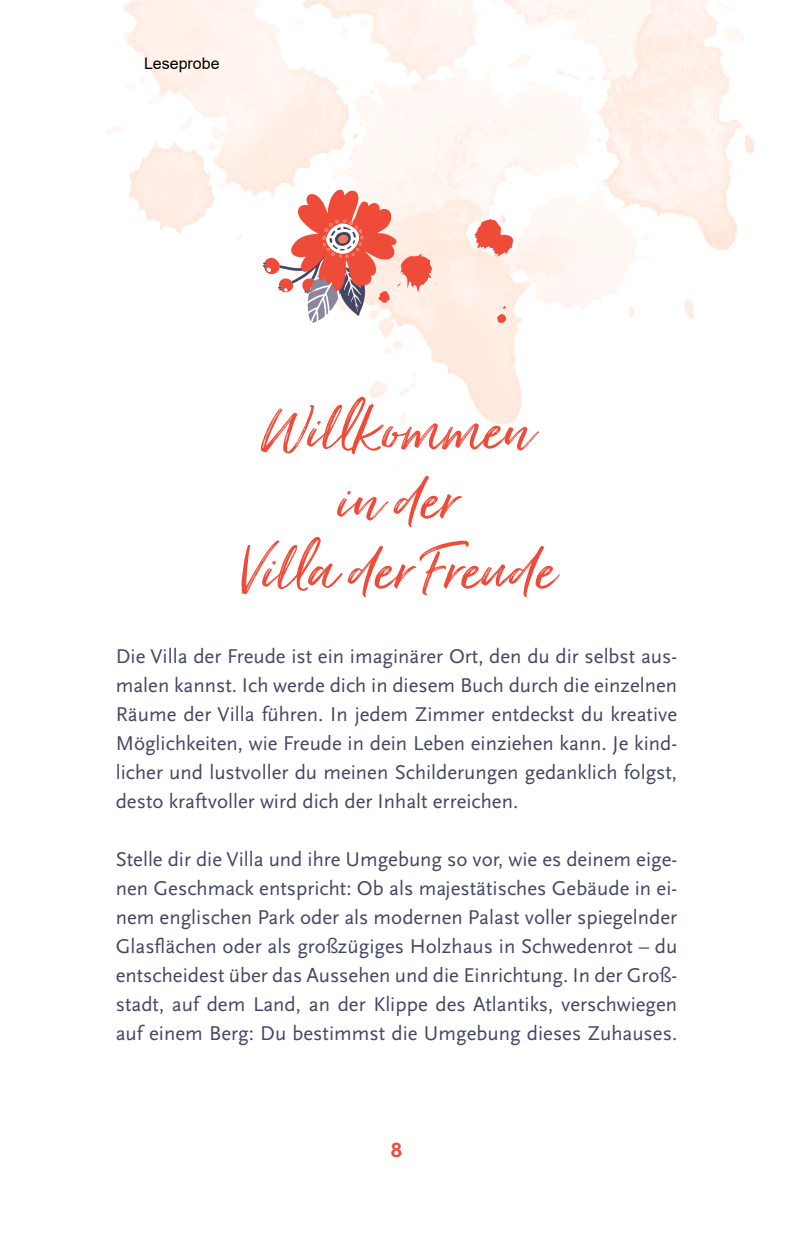
<style>
.page{position:relative;width:793px;height:1247px;background:#fff}
.page>*{position:absolute;margin:0;border:0;box-sizing:border-box;transform-origin:0 0}
.t1{font:76px/70px "Just Lovely Slanted Wide";color:#ee4b39;text-align:center}
.t2{font:20.8px/29px "Scala Sans Pro";color:#434765;text-align:justify}
.t3{font:700 20px "Aller";color:#ee4b39}
.t4{font:16px "Arial";color:#000}
</style>
<div class="page">
<img style="left:106px;top:0;width:648px;height:425px">
<img style="left:474px;top:219px;width:41px;height:38px">
<svg style="left:497px;top:314px;width:9px;height:9px"></svg>
<img style="left:404px;top:254px;width:28px;height:38px">
<svg style="left:263px;top:189px;width:141px;height:134px"></svg>
<p class="t4" style="left:144px;top:52px;width:77px">Leseprobe</p>
<h1 class="t1" style="left:239px;top:399px;width:317px">Willkommen in der<br>Villa der Freude</h1>
<p class="t2" style="left:116px;top:641px;width:563px">Die Villa der Freude ist ein imaginärer Ort, den du dir selbst aus&shy;malen kannst. Ich werde dich in diesem Buch durch die einzelnen Räume der Villa führen. In jedem Zimmer entdeckst du kreative Möglichkeiten, wie Freude in dein Leben einziehen kann. Je kind&shy;licher und lustvoller du meinen Schilderungen gedanklich folgst, desto kraftvoller wird dich der Inhalt erreichen.</p>
<p class="t2" style="left:116px;top:844px;width:563px">Stelle dir die Villa und ihre Umgebung so vor, wie es deinem eige&shy;nen Geschmack entspricht: Ob als majestätisches Gebäude in ei&shy;nem englischen Park oder als modernen Palast voller spiegelnder Glasflächen oder als großzügiges Holzhaus in Schwedenrot – du entscheidest über das Aussehen und die Einrichtung. In der Groß&shy;stadt, auf dem Land, an der Klippe des Atlantiks, verschwiegen auf einem Berg: Du bestimmst die Umgebung dieses Zuhauses.</p>
<p class="t3" style="left:390px;top:1137px;width:13px">8</p>
</div>
